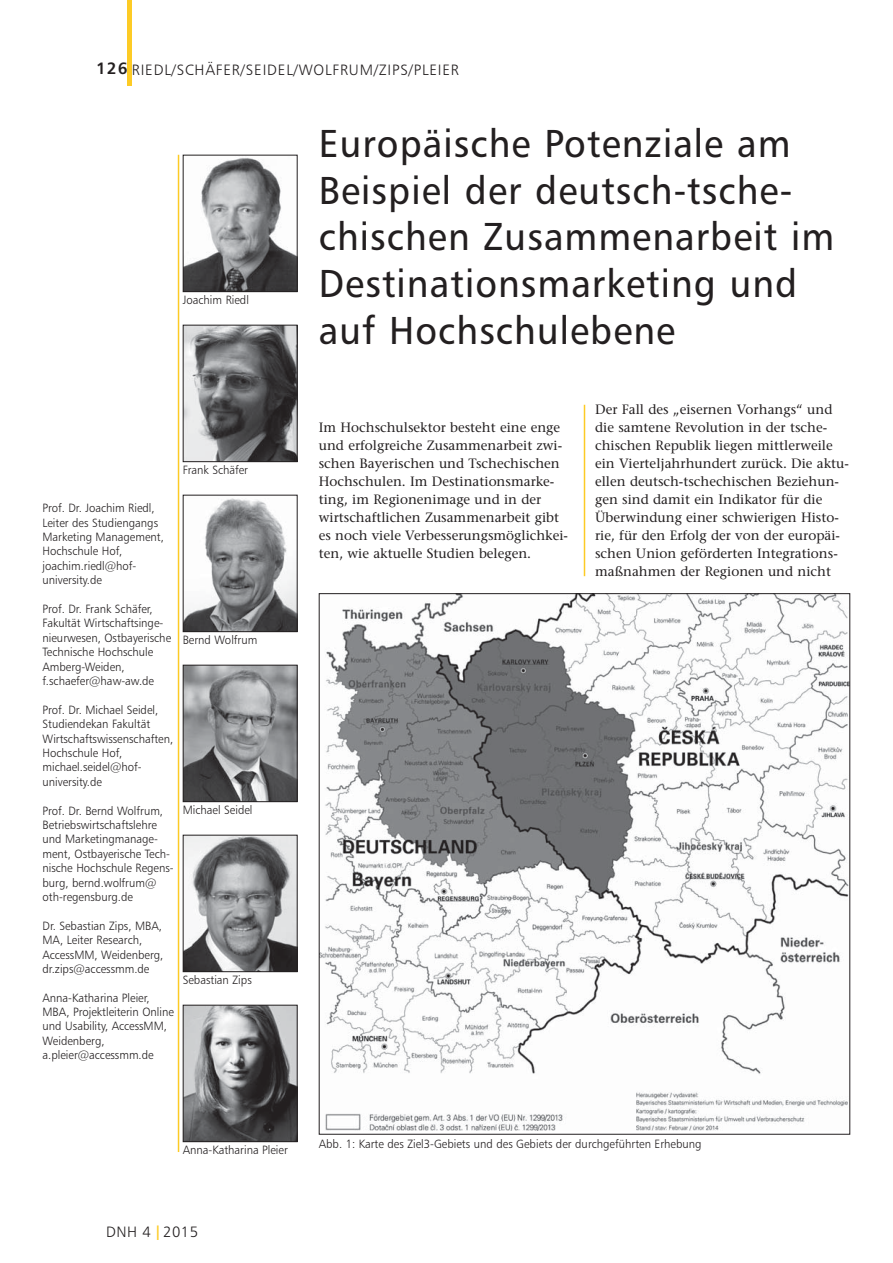
<style>
.page{position:relative;width:893px;height:1263px;background:#fff}
.page>*{position:absolute;margin:0;border:0;box-sizing:border-box;transform-origin:0 0}
.t1{font:39px/46.8px "Humanist 777 BT Roman B";letter-spacing:.03em;color:#231f20;scale:.95 1}
.t2{font:15px "Humanist 777 BT Light B";letter-spacing:.055em;color:#231f20}
.t3{font:13.5px/18px "Stone Serif";color:#231f20}
.t4{font:12px/14.4px "Humanist 777 BT Light B";color:#231f20;scale:.95 1}
.s1{font-family:"Humanist 777 BT Bold B";font-size:16.5px}
.s2{color:#fdcb25}
</style>
<div class="page">
<hr style="left:584px;top:405px;width:1px;height:171px;background:#fdcb25">
<hr style="left:178px;top:155px;width:1px;height:997px;background:#fdcb25">
<img style="left:185px;top:327px;width:111px;height:133px">
<div style="left:183px;top:325px;width:115px;height:137px;border:1px solid #231f20"></div>
<img style="left:185px;top:158px;width:111px;height:132px">
<div style="left:183px;top:155px;width:115px;height:137px;border:1px solid #231f20"></div>
<img style="left:185px;top:498px;width:111px;height:132px">
<div style="left:183px;top:495px;width:115px;height:137px;border:1px solid #231f20"></div>
<img style="left:185px;top:667px;width:111px;height:133px">
<div style="left:183px;top:665px;width:115px;height:137px;border:1px solid #231f20"></div>
<img style="left:185px;top:1007px;width:111px;height:133px">
<div style="left:183px;top:1005px;width:115px;height:137px;border:1px solid #231f20"></div>
<img style="left:185px;top:837px;width:111px;height:133px">
<div style="left:183px;top:835px;width:115px;height:137px;border:1px solid #231f20"></div>
<hr style="left:128px;top:0;width:4px;height:85px;background:#fdcb25">
<img style="left:321px;top:595px;width:527px;height:536px">
<p class="t2" style="left:96px;top:63px;width:364px"><span class="s1">126</span> RIEDL/SCHÄFER/SEIDEL/WOLFRUM/ZIPS/PLEIER</p>
<p class="t4" style="left:183px;top:293px;width:71px">Joachim Riedl</p>
<p class="t4" style="left:183px;top:463px;width:70px">Frank Schäfer</p>
<p class="t4" style="left:43px;top:501px;width:129px">Prof. Dr. Joachim Riedl,<br>Leiter des Studiengangs<br>Marketing Management,<br>Hochschule Hof, joachim.riedl@hof&shy;university.de</p>
<p class="t4" style="left:43px;top:602px;width:137px">Prof. Dr. Frank Schäfer,<br>Fakultät Wirtschaftsinge&shy;nieurwesen, Ostbayerische<br>Technische Hochschule<br>Amberg-Weiden, f.schaefer@haw-aw.de</p>
<p class="t4" style="left:43px;top:703px;width:139px">Prof. Dr. Michael Seidel,<br>Studiendekan Fakultät<br>Wirtschaftswissenschaften,<br>Hochschule Hof, michael.seidel@hof&shy;university.de</p>
<p class="t4" style="left:43px;top:804px;width:140px">Prof. Dr. Bernd Wolfrum,<br>Betriebswirtschaftslehre und Marketingmanage&shy;ment, Ostbayerische Tech&shy;nische Hochschule Regens&shy;burg, bernd.wolfrum@ oth-regensburg.de</p>
<p class="t4" style="left:43px;top:919px;width:129px">Dr. Sebastian Zips, MBA,<br>MA, Leiter Research,<br>AccessMM, Weidenberg, dr.zips@accessmm.de</p>
<p class="t4" style="left:43px;top:991px;width:140px">Anna-Katharina Pleier,<br>MBA, Projektleiterin Online und Usability, AccessMM,<br>Weidenberg, a.pleier@accessmm.de</p>
<p class="t4" style="left:183px;top:633px;width:80px">Bernd Wolfrum</p>
<p class="t4" style="left:183px;top:803px;width:75px">Michael Seidel</p>
<p class="t4" style="left:183px;top:973px;width:74px">Sebastian Zips</p>
<p class="t4" style="left:183px;top:1143px;width:112px">Anna-Katharina Pleier</p>
<p class="t2" style="left:106px;top:1225px;width:93px">DNH 4 <span class="s2">❘</span> 2015</p>
<h1 class="t1" style="left:319px;top:122px;width:544px">Europäische Potenziale am<br>Beispiel der deutsch-tsche&shy;chischen Zusammenarbeit im<br>Destinationsmarketing und auf Hochschulebene</h1>
<p class="t3" style="left:319px;top:420px;width:251px">Im Hochschulsektor besteht eine enge und erfolgreiche Zusammenarbeit zwi&shy;schen Bayerischen und Tschechischen Hochschulen. Im Destinationsmarke&shy;ting, im Regionenimage und in der wirtschaftlichen Zusammenarbeit gibt es noch viele Verbesserungsmöglichkei&shy;ten, wie aktuelle Studien belegen.</p>
<p class="t3" style="left:595px;top:402px;width:255px">Der Fall des „eisernen Vorhangs“ und die samtene Revolution in der tsche&shy;chischen Republik liegen mittlerweile ein Vierteljahrhundert zurück. Die aktu&shy;ellen deutsch-tschechischen Beziehun&shy;gen sind damit ein Indikator für die Überwindung einer schwierigen Histo&shy;rie, für den Erfolg der von der europäi&shy;schen Union geförderten Integrations&shy;maßnahmen der Regionen und nicht</p>
<p class="t4" style="left:319px;top:1137px;width:404px">Abb. 1: Karte des Ziel3-Gebiets und des Gebiets der durchgeführten Erhebung</p>
</div>
